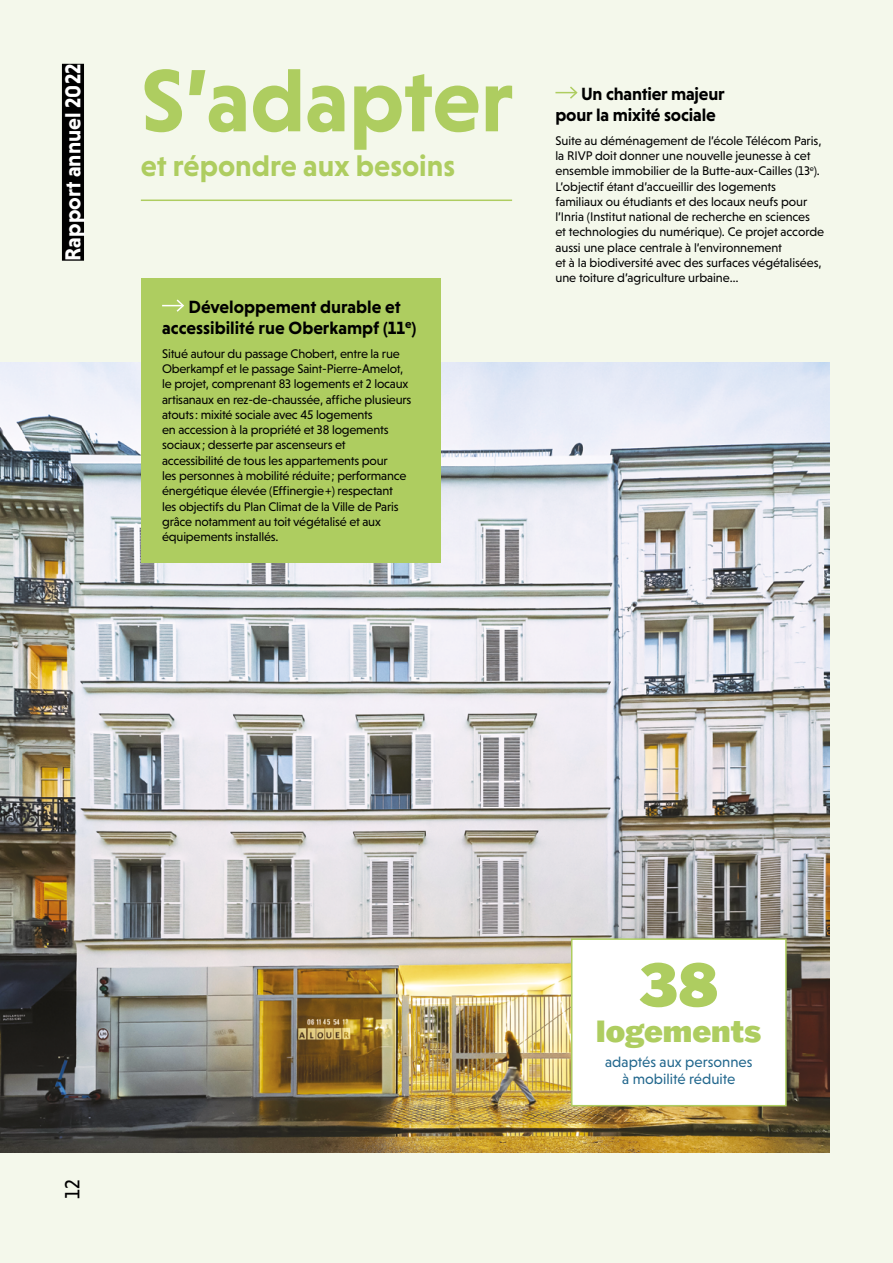
<style>
.page{position:relative;width:893px;height:1263px;background:#f4f8eb}
.page>*{position:absolute;margin:0;border:0;box-sizing:border-box;transform-origin:0 0}
.t1{font:700 90px "Niveau Grotesk";color:#aecd60}
.t2{font:900 60px "Franklin Gothic ATF";color:#aecd60}
.t3{font:700 30px "Niveau Grotesk";color:#aecd60}
.t4{font:900 30px "Franklin Gothic ATF";color:#aecd60}
.t5{font:700 22.05px "Niveau Grotesk";color:#fff}
.t6{font:21px "Niveau Grotesk";color:#000}
.t7{font:700 18px/21px "Niveau Grotesk";letter-spacing:-.005em;color:#000}
.t8{font:15px/16.5px "Niveau Grotesk";color:#23688e;text-align:center}
.t9{font:12.75px/15.3px "Niveau Grotesk";letter-spacing:-.015em;color:#000}
</style>
<div class="page">
<svg style="left:555px;top:86px;width:23px;height:13px"></svg>
<img style="left:0;top:363px;width:829px;height:790px">
<div style="left:141px;top:278px;width:300px;height:284px;background:#aecd60"></div>
<svg style="left:162px;top:299px;width:22px;height:13px"></svg>
<div style="left:572px;top:939px;width:214px;height:167px;background:#fff"></div>
<div style="left:571px;top:938px;width:216px;height:168px;border:2px solid #aecd60"></div>
<hr style="left:141px;top:200px;width:371px;height:1px;background:#aecd60">
<div style="left:62px;top:64px;width:22px;height:197px;background:#000"></div>
<h3 class="t5" style="left:60px;top:261px;width:198px;rotate:-90deg">Rapport annuel 2022</h3>
<h1 class="t1" style="left:141px;top:49px;width:374px">S’adapter</h1>
<h3 class="t3" style="left:141px;top:149px;width:316px">et répondre aux besoins</h3>
<h3 class="t7" style="left:162px;top:296px;width:256px;text-align:center">Développement durable et accessibilité rue Oberkampf (11<sup>e</sup>)</h3>
<p class="t9" style="left:162px;top:346px;width:251px">Situé autour du passage Chobert, entre la rue Oberkampf et le passage Saint-Pierre-Amelot, le projet, comprenant 83 logements et 2 locaux artisanaux en rez-de-chaussée, affiche plusieurs atouts: mixité sociale avec 45 logements<br>en accession à la propriété et 38 logements sociaux; desserte par ascenseurs et<br>accessibilité de tous les appartements pour<br>les personnes à mobilité réduite; performance énergétique élevée (Effinergie+) respectant<br>les objectifs du Plan Climat de la Ville de Paris grâce notamment au toit végétalisé et aux équipements installés.</p>
<h3 class="t7" style="left:555px;top:83px;width:171px;text-indent:26px">Un chantier majeur pour la mixité sociale</h3>
<p class="t9" style="left:555px;top:133px;width:270px">Suite au déménagement de l’école Télécom Paris, la RIVP doit donner une nouvelle jeunesse à cet ensemble immobilier de la Butte‑aux-Cailles (13<sup>e</sup>).<br>L’objectif étant d’accueillir des logements familiaux ou étudiants et des locaux neufs pour l’Inria (Institut national de recherche en sciences<br>et technologies du numérique). Ce projet accorde aussi une place centrale à l’environnement<br>et à la biodiversité avec des surfaces végétalisées, une toiture d’agriculture urbaine…</p>
<h3 class="t6" style="left:61px;top:1199px;width:22px;rotate:-90deg">12</h3>
<h2 class="t2" style="left:639px;top:944px;width:81px">38</h2>
<h3 class="t4" style="left:596px;top:1011px;width:167px">logements</h3>
<p class="t8" style="left:605px;top:1054px;width:149px">adaptés aux personnes à mobilité réduite</p>
</div>
